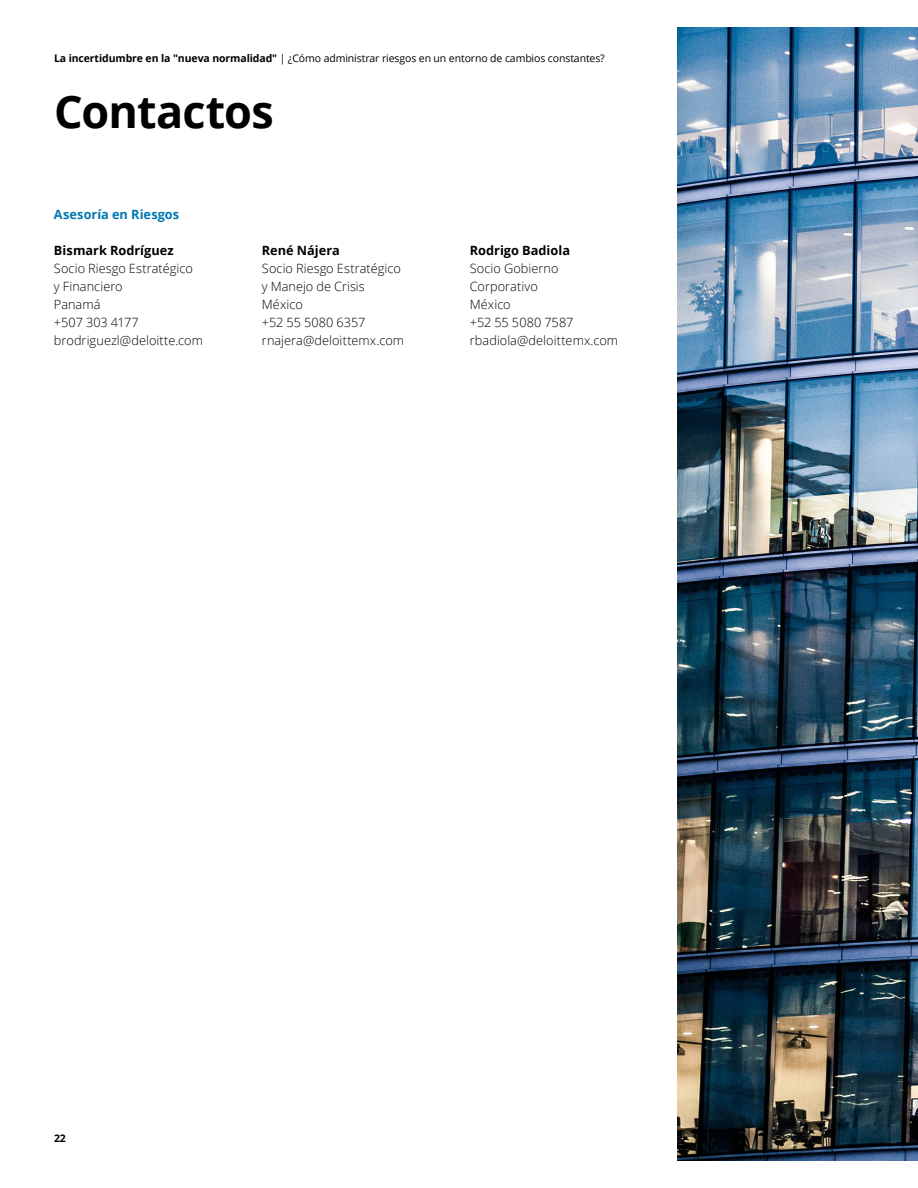
<style>
.page{position:relative;width:918px;height:1188px;background:#fff}
.page>*{position:absolute;margin:0;border:0;box-sizing:border-box;transform-origin:0 0}
.t1{font:700 45px "Open Sans";letter-spacing:-.02em;color:#000}
.t2{font:300 12.75px/18px "Open Sans";letter-spacing:.005em;color:#000}
.t3{font:700 12.75px "Open Sans";color:#000}
.t4{font:700 12.75px "Open Sans";letter-spacing:.005em;color:#0076b3}
.t5{font:10.5px "Open Sans";letter-spacing:-.01em;color:#000}
.t6{font:700 10.5px "Open Sans";color:#000}
.s1{font-weight:700}
</style>
<div class="page">
<img style="left:678px;top:27px;width:240px;height:1134px">
<p class="t5" style="left:54px;top:51px;width:552px"><span class="s1">La incertidumbre en la "nueva normalidad"</span> | ¿Cómo administrar riesgos en un entorno de cambios constantes?</p>
<h1 class="t1" style="left:54px;top:80px;width:221px">Contactos</h1>
<p class="t4" style="left:54px;top:206px;width:127px">Asesoría en Riesgos</p>
<p class="t3" style="left:54px;top:242px;width:121px">Bismark Rodríguez</p>
<p class="t2" style="left:54px;top:259px;width:150px">Socio Riesgo Estratégico<br>y Financiero<br>Panamá<br>+507 303 4177 brodriguezl@deloitte.com</p>
<p class="t3" style="left:262px;top:242px;width:79px">René Nájera</p>
<p class="t2" style="left:262px;top:259px;width:144px">Socio Riesgo Estratégico y Manejo de Crisis<br>México<br>+52 55 5080 6357 rnajera@deloittemx.com</p>
<p class="t3" style="left:470px;top:242px;width:102px">Rodrigo Badiola</p>
<p class="t2" style="left:470px;top:259px;width:150px">Socio Gobierno<br>Corporativo<br>México<br>+52 55 5080 7587 rbadiola@deloittemx.com</p>
<p class="t6" style="left:54px;top:1131px;width:13px">22</p>
</div>
